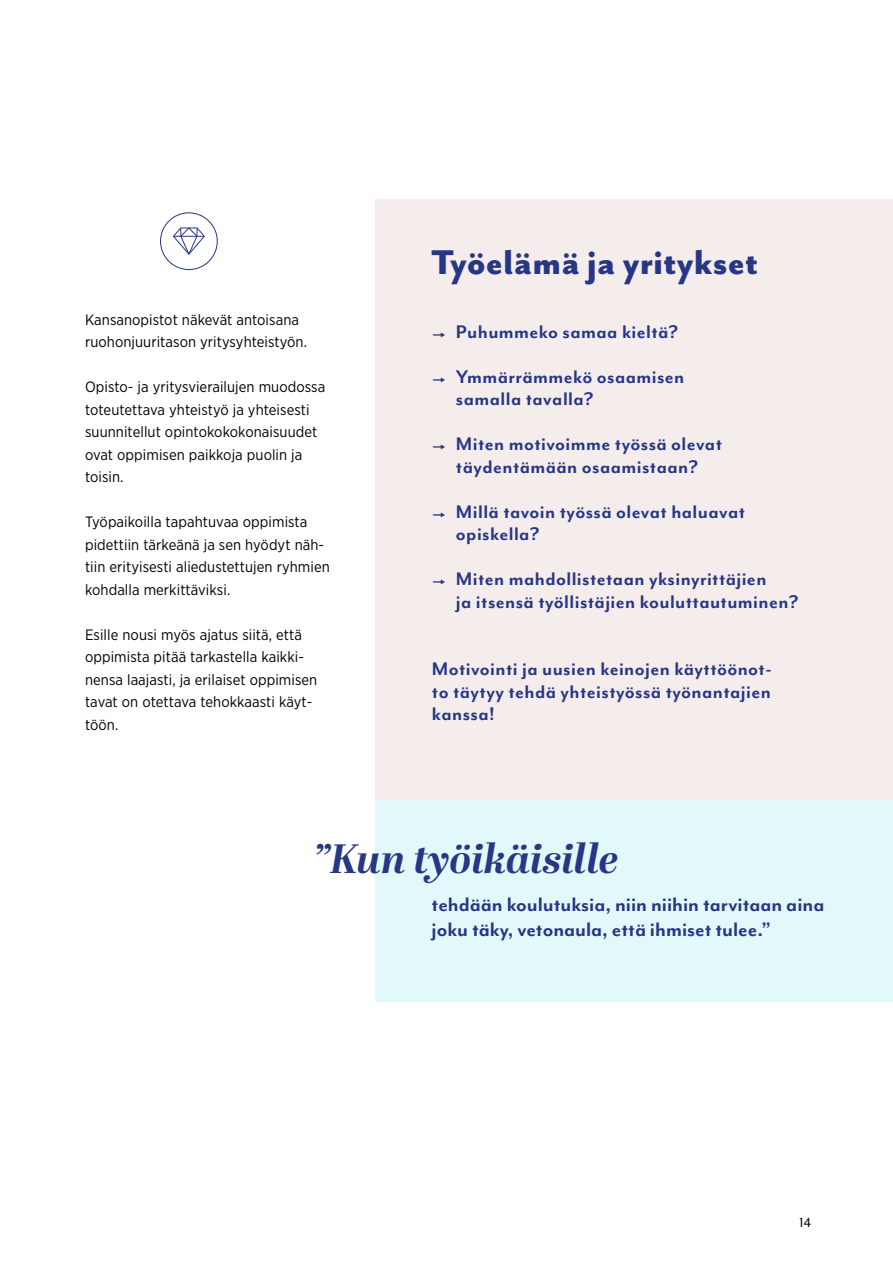
<style>
.page{position:relative;width:893px;height:1263px;background:#fff}
.page>*{position:absolute;margin:0;border:0;box-sizing:border-box;transform-origin:0 0}
.t1{font:italic 700 40.95px "Abril Display";letter-spacing:-.005em;color:#253785}
.t2{font:800 39.6px "Mr Eaves San OT";letter-spacing:.005em;color:#253785}
.t3{font:700 22.5px/25.5px "Mr Eaves Mod OT";color:#253785}
.t4{font:700 21px/22.5px "Mr Eaves Mod OT";letter-spacing:.02em;color:#253785}
.t5{font:15px/22.5px "Gotham Narrow";letter-spacing:.005em;color:#000}
.t6{font:15px "Mr Eaves Mod OT";color:#000}
</style>
<div class="page">
<div style="left:376px;top:200px;width:517px;height:600px;background:#f5ecec"></div>
<div style="left:376px;top:800px;width:517px;height:201px;background:#e1f9fa"></div>
<svg style="left:173px;top:227px;width:32px;height:28px"></svg>
<div style="left:160px;top:212px;width:58px;height:58px;border:1px solid #253785;border-radius:50%"></div>
<p class="t5" style="left:85px;top:308px;width:215px">Kansanopistot näkevät antoisana</p>
<p class="t5" style="left:85px;top:330px;width:223px">ruohonjuuritason yritysyhteistyön.</p>
<p class="t5" style="left:85px;top:375px;width:242px">Opisto- ja yritysvierailujen muodossa toteutettava yhteistyö ja yhteisesti suunnitellut opintokokokonaisuudet ovat oppimisen paikkoja puolin ja toisin.</p>
<p class="t5" style="left:85px;top:510px;width:246px">Työpaikoilla tapahtuvaa oppimista pidettiin tärkeänä ja sen hyödyt näh&shy;tiin erityisesti aliedustettujen ryhmien kohdalla merkittäviksi.</p>
<p class="t5" style="left:85px;top:623px;width:234px">Esille nousi myös ajatus siitä, että oppimista pitää tarkastella kaikki&shy;nensa laajasti, ja erilaiset oppimisen tavat on otettava tehokkaasti käyt&shy;töön.</p>
<p class="t2" style="left:432px;top:241px;width:328px">Työelämä ja yritykset</p>
<p class="t4" style="left:456px;top:320px;width:224px">Puhummeko samaa kieltä?</p>
<p class="t4" style="left:456px;top:365px;width:230px">Ymmärrämmekö osaamisen samalla tavalla?</p>
<p class="t4" style="left:456px;top:433px;width:268px">Miten motivoimme työssä olevat täydentämään osaamistaan?</p>
<p class="t4" style="left:456px;top:500px;width:291px">Millä tavoin työssä olevat haluavat opiskella?</p>
<p class="t4" style="left:456px;top:568px;width:344px">Miten mahdollistetaan yksinyrittäjien<br>ja itsensä työllistäjien kouluttautuminen?</p>
<p class="t4" style="left:432px;top:658px;width:341px;text-align:justify">Motivointi ja uusien keinojen käyttöönot&shy;to täytyy tehdä yhteistyössä työnantajien kanssa!</p>
<p class="t1" style="left:313px;top:829px;width:307px">”Kun työikäisille</p>
<p class="t3" style="left:432px;top:891px;width:394px">tehdään koulutuksia, niin niihin tarvitaan aina joku täky, vetonaula, että ihmiset tulee.”</p>
<p class="t6" style="left:799px;top:1214px;width:13px">14</p>
</div>
